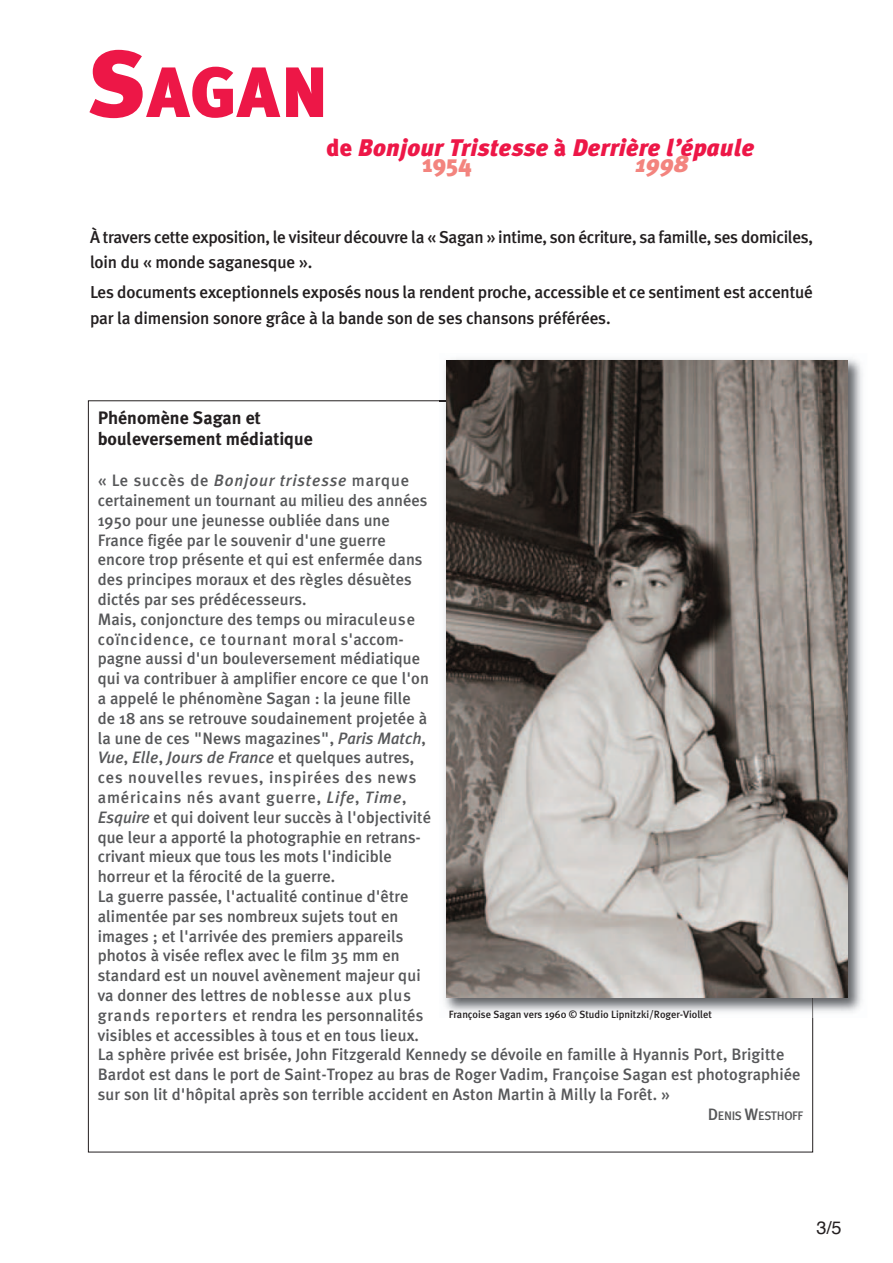
<style>
.page{position:relative;width:893px;height:1263px;background:#fff}
.page>*{position:absolute;margin:0;border:0;box-sizing:border-box;transform-origin:0 0}
.t1{font:900 71.1px "Meta Plus";color:#ed1747}
.t2{font:italic 900 24px "Meta Plus";letter-spacing:.01em;color:#ed1747}
.t3{font:900 24px "Meta Plus";color:#f3847e}
.t4{font:italic 900 24px "Meta Plus";color:#f3847e}
.t5{font:700 18px/21px "Meta Plus";color:#231f20}
.t6{font:18px "Helvetica";color:#231f20}
.t7{font:500 17.25px/25.5px "Meta Plus";letter-spacing:-.01em;color:#231f20}
.t8{font:500 16.5px/19.8px "Meta Plus";letter-spacing:.005em;color:#57585a}
.t9{font:500 12.3px "Meta Plus";letter-spacing:-.03em;color:#57585a}
.t10{font:500 10.5px "Meta Plus";color:#231f20}
.s1{font-size:94.8px}
.s2{font-style:normal}
.s3{font-style:italic}
.s4{font-size:16.5px}
</style>
<div class="page">
<img style="left:444px;top:358px;width:419px;height:655px">
<img style="left:812px;top:998px;width:2px;height:20px">
<img style="left:440px;top:400px;width:6px;height:2px">
<img style="left:446px;top:360px;width:402px;height:638px">
<h1 class="t1" style="left:88px;top:51px;width:242px"><span class="s1">S</span>AGAN</h1>
<h2 class="t2" style="left:327px;top:134px;width:429px"><span class="s2">de</span> Bonjour Tristesse <span class="s2">à</span> Derrière l’épaule</h2>
<h2 class="t3" style="left:422px;top:150px;width:51px">1954</h2>
<h2 class="t4" style="left:636px;top:150px;width:54px">1998</h2>
<p class="t7" style="left:90px;top:224px;width:725px">À travers cette exposition, le visiteur découvre la « Sagan » intime, son écriture, sa famille, ses domiciles, loin du « monde saganesque ».</p>
<p class="t7" style="left:90px;top:279px;width:724px">Les documents exceptionnels exposés nous la rendent proche, accessible et ce sentiment est accentué par la dimension sonore grâce à la bande son de ses chansons préférées.</p>
<p class="t5" style="left:98px;top:407px;width:217px">Phénomène Sagan et bouleversement médiatique</p>
<p class="t8" style="left:98px;top:470px;width:704px">« Le succès de <span class="s3">Bonjour tristesse</span> marque<br>certainement un tournant au milieu des années<br>1950 pour une jeunesse oubliée dans une<br>France figée par le souvenir d'une guerre<br>encore trop présente et qui est enfermée dans<br>des principes moraux et des règles désuètes<br>dictés par ses prédécesseurs.<br>Mais, conjoncture des temps ou miraculeuse<br>coïncidence, ce tournant moral s'accom-<br>pagne aussi d'un bouleversement médiatique<br>qui va contribuer à amplifier encore ce que l'on<br>a appelé le phénomène Sagan : la jeune fille<br>de 18 ans se retrouve soudainement projetée à<br>la une de ces "News magazines", <span class="s3">Paris Match</span>,<br><span class="s3">Vue</span>, <span class="s3">Elle</span>, <span class="s3">Jours de France</span> et quelques autres,<br>ces nouvelles revues, inspirées des news<br>américains nés avant guerre, <span class="s3">Life</span>, <span class="s3">Time</span>,<br><span class="s3">Esquire</span> et qui doivent leur succès à l'objectivité<br>que leur a apporté la photographie en retrans-<br>crivant mieux que tous les mots l'indicible<br>horreur et la férocité de la guerre.<br>La guerre passée, l'actualité continue d'être<br>alimentée par ses nombreux sujets tout en<br>images ; et l'arrivée des premiers appareils<br>photos à visée reflex avec le film 35 mm en<br>standard est un nouvel avènement majeur qui<br>va donner des lettres de noblesse aux plus<br>grands reporters et rendra les personnalités<br>visibles et accessibles à tous et en tous lieux.<br>La sphère privée est brisée, John Fitzgerald Kennedy se dévoile en famille à Hyannis Port, Brigitte Bardot est dans le port de Saint-Tropez au bras de Roger Vadim, Françoise Sagan est photographiée sur son lit d'hôpital après son terrible accident en Aston Martin à Milly la Forêt. »</p>
<p class="t9" style="left:708px;top:1108px;width:97px"><span class="s4">D</span>ENIS <span class="s4">W</span>ESTHOFF</p>
<p class="t10" style="left:449px;top:1008px;width:265px">Françoise Sagan vers 1960 © Studio Lipnitzki/Roger-Viollet</p>
<p class="t6" style="left:816px;top:1220px;width:27px">3/5</p>
</div>
